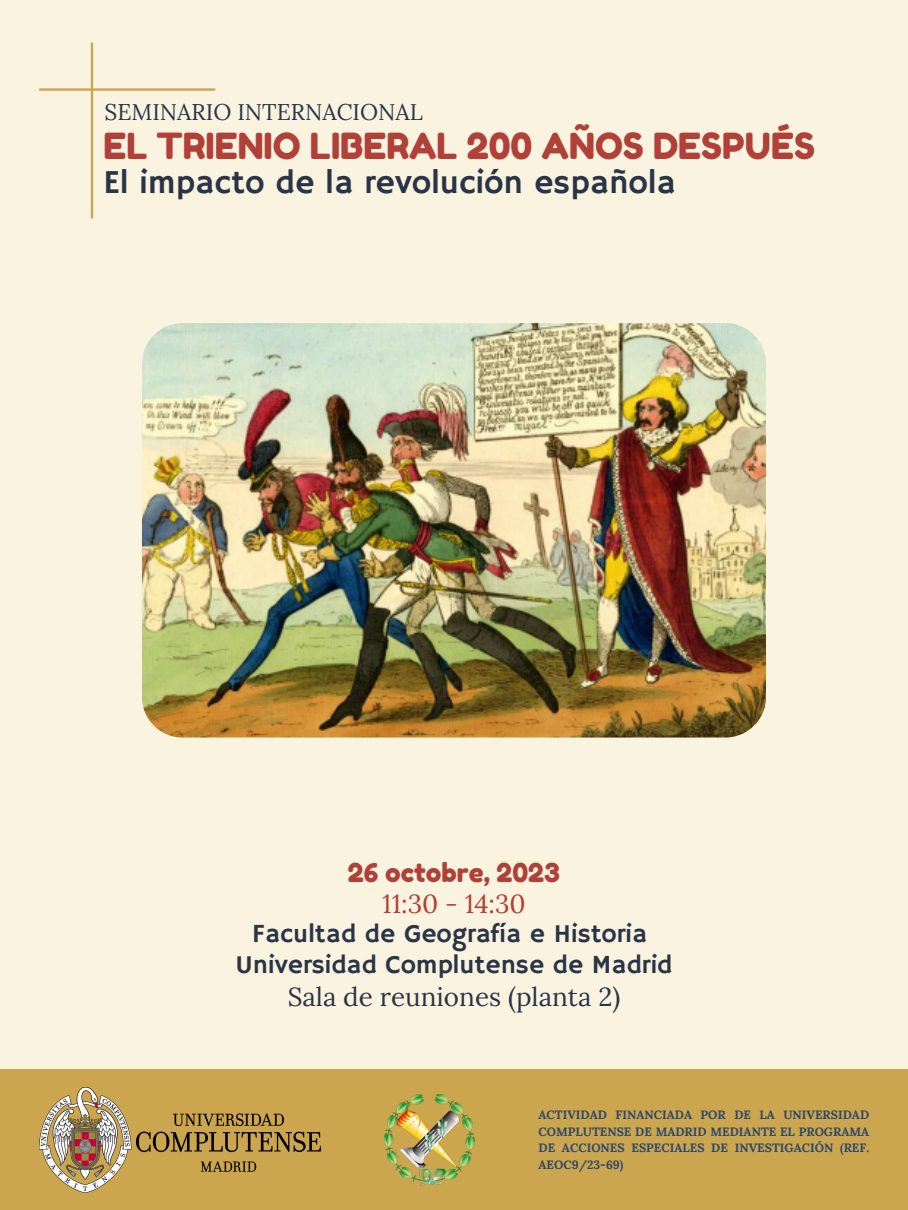
<style>
.page{position:relative;width:908px;height:1210px;background:#fff}
.page>*{position:absolute;margin:0;border:0;box-sizing:border-box;transform-origin:0 0}
.t1{font:35.95px "Fredoka One";color:#b04038}
.t2{font:33.32px "Hammersmith One";color:#293546}
.t3{font:26.04px "Hammersmith One";color:#293546}
.t4{font:26.04px "Lora";color:#293546}
.t5{font:26.04px "Fredoka One";color:#b04038}
.t6{font:26.04px "Lora";color:#b04038}
.t7{font:22.68px "Lora";color:#293546}
.t8{font:700 12.07px/16.8px "Lora";color:#2a476d;text-align:justify}
</style>
<div class="page">
<div style="left:0;top:0;width:907px;height:1210px;background:#faf3e0"></div>
<div style="left:0;top:1069px;width:907px;height:141px;background:#cca54f"></div>
<img style="left:40px;top:1087px;width:97px;height:105px">
<img style="left:137px;top:1113px;width:183px;height:58px">
<hr style="left:91px;top:42px;width:2px;height:177px;background:#cca54f">
<hr style="left:39px;top:88px;width:176px;height:3px;background:#cca54f">
<img style="left:142px;top:323px;width:623px;height:414px;border-radius:41px">
<img style="left:384px;top:1094px;width:90px;height:91px">
<p class="t7" style="left:104px;top:97px;width:320px">SEMINARIO INTERNACIONAL</p>
<p class="t1" style="left:103px;top:124px;width:713px">EL TRIENIO LIBERAL 200 AÑOS DESPUÉS</p>
<p class="t2" style="left:103px;top:163px;width:573px">El impacto de la revolución española</p>
<p class="t5" style="left:348px;top:857px;width:213px">26 octobre, 2023</p>
<p class="t6" style="left:382px;top:886px;width:145px">11:30 - 14:30</p>
<p class="t3" style="left:252px;top:918px;width:396px">Facultad de Geografía e Historia</p>
<p class="t3" style="left:235px;top:949px;width:438px">Universidad Complutense de Madrid</p>
<p class="t4" style="left:287px;top:979px;width:334px">Sala de reuniones (planta 2)</p>
<p class="t8" style="left:538px;top:1106px;width:332px">ACTIVIDAD FINANCIADA POR DE LA UNIVERSIDAD COMPLUTENSE DE MADRID MEDIANTE EL PROGRAMA DE ACCIONES ESPECIALES DE INVESTIGACIÓN (REF.<br>AEOC9/23-69)</p>
</div>
